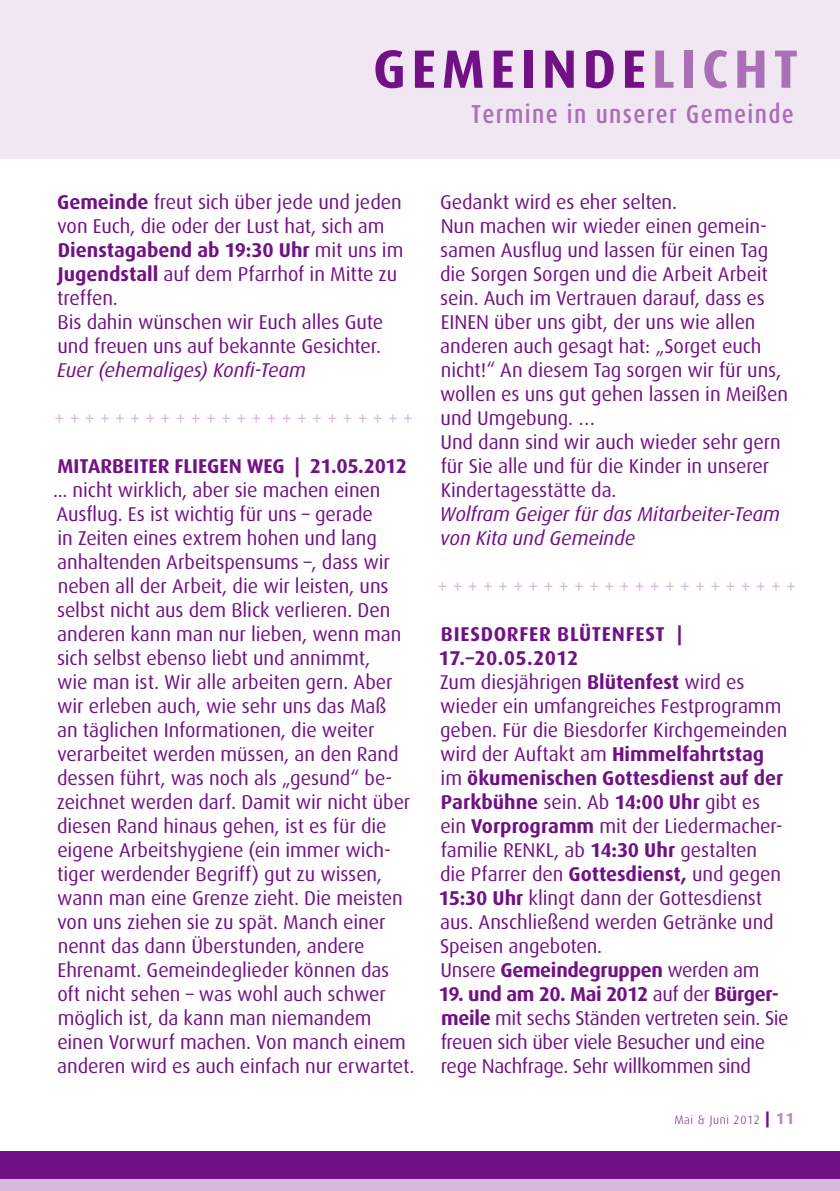
<style>
.page{position:relative;width:840px;height:1191px;background:#fff}
.page>*{position:absolute;margin:0;border:0;box-sizing:border-box;transform-origin:0 0}
.t1{font:700 54px "Dax";letter-spacing:.1em;color:#721185}
.t2{font:500 26px "Dax Condensed";letter-spacing:.05em;color:#aa70b6}
.t3{font:20px/24px "Dax";letter-spacing:-.01em;color:#721185}
.t4{font:italic 20px/24px "Dax";letter-spacing:-.005em;color:#721185}
.t5{font:20px "Dax";color:#d5b8da}
.t6{font:700 20px "Dax";letter-spacing:-.005em;color:#721185}
.t7{font:300 12px "Dax";letter-spacing:.05em;color:#721185}
.s1{color:#aa70b6}
.s2{font-weight:700}
.s3{font-weight:800;font-size:16px}
.s4{font-weight:700;font-size:16px;color:#b888c2}
</style>
<div class="page">
<div style="left:0;top:0;width:839px;height:159px;background:#f1e7f3"></div>
<div style="left:0;top:1151px;width:839px;height:40px;background:#721185"></div>
<div style="left:0;top:1179px;width:839px;height:12px;background:#d5b8da"></div>
<h1 class="t1" style="left:373px;top:39px;width:426px">Gemeinde<span class="s1">licht</span></h1>
<h2 class="t2" style="left:471px;top:99px;width:323px">Termine in unserer Gemeinde</h2>
<p class="t3" style="left:57px;top:190px;width:347px"><span class="s2">Gemeinde</span> freut sich über jede und jeden von Euch, die oder der Lust hat, sich am <span class="s2">Dienstagabend ab 19:30 Uhr</span> mit uns im <span class="s2">Jugendstall</span> auf dem Pfarrhof in Mitte zu treffen.<br>Bis dahin wünschen wir Euch alles Gute und freuen uns auf bekannte Gesichter.</p>
<p class="t4" style="left:57px;top:358px;width:250px">Euer (ehemaliges) Konfi-Team</p>
<p class="t5" style="left:54px;top:407px;width:360px">++++++++++++++++++++++++</p>
<p class="t6" style="left:58px;top:454px;width:351px">Mitarbeiter fliegen weg | 21.05.2012</p>
<p class="t3" style="left:53px;top:478px;width:362px">... nicht wirklich, aber sie machen einen Ausflug. Es ist wichtig für uns – gerade<br>in Zeiten eines extrem hohen und lang anhaltenden Arbeitspensums –, dass wir neben all der Arbeit, die wir leisten, uns selbst nicht aus dem Blick verlieren. Den anderen kann man nur lieben, wenn man sich selbst ebenso liebt und annimmt,<br>wie man ist. Wir alle arbeiten gern. Aber wir erleben auch, wie sehr uns das Maß<br>an täglichen I nformationen, die weiter verarbeitet werden müssen, an den Rand dessen führt, was noch als „gesund“ be&shy;zeichnet werden darf. Damit wir nicht über diesen Rand hinaus gehen, ist es für die eigene Arbeitshygiene (ein immer wich&shy;tiger werdender Begriff) gut zu wissen, wann man eine Grenze zieht. Die meisten von uns ziehen sie zu spät. Manch einer nennt das dann Überstunden, andere Ehrenamt. Gemeindeglieder können das<br>oft nicht sehen – was wohl auch schwer möglich ist, da kann man niemandem einen Vorwurf machen. Von manch einem anderen wird es auch einfach nur erwartet.</p>
<p class="t3" style="left:440px;top:190px;width:349px">Gedankt wird es eher selten.<br>N un machen wir wieder einen gemein&shy;samen Ausflug und lassen für einen Tag die Sorgen Sorgen und die Arbeit Arbeit sein. Auch im Vertrauen darauf, dass es<br>EIN EN über uns gibt, der uns wie allen anderen auch gesagt hat: „Sorget euch nicht!“ An diesem Tag sorgen wir für uns, wollen es uns gut gehen lassen in Meißen und Umgebung. …<br>U nd dann sind wir auch wieder sehr gern für Sie alle und für die Kinder in unserer Kindertagesstätte da.</p>
<p class="t4" style="left:439px;top:502px;width:342px">Wolfram Geiger für das Mitarbeiter-Team von Kita und Gemeinde</p>
<p class="t5" style="left:437px;top:574px;width:360px">++++++++++++++++++++++++</p>
<p class="t3" style="left:438px;top:622px;width:350px"><span class="s2">Biesdorfer Blütenfest | 17.–20.05.2012<br></span>Zum diesjährigen <span class="s2">Blütenfest</span> wird es wieder ein umfangreiches Festprogramm geben. Für die Biesdorfer Kirchgemeinden wird der Auftakt am <span class="s2">Himmelfahrtstag </span>im <span class="s2">ökumenischen Gottesdienst auf der Parkbühne</span> sein. Ab <span class="s2">14:00 Uhr</span> gibt es ein <span class="s2">Vorprogramm</span> mit der Liedermacher&shy;familie RENKL, ab <span class="s2">14:30 Uhr</span> gestalten<br>die Pfarrer den <span class="s2">Gottesdienst,</span> und gegen <span class="s2">15:30 Uhr</span> klingt dann der Gottesdienst aus. Anschließend werden Getränke und Speisen angeboten.<br>Unsere <span class="s2">Gemeindegruppen</span> werden am</p>
<p class="t3" style="left:438px;top:982px;width:351px"><span class="s2">19. und am 20. Mai 2012</span> auf der <span class="s2">Bürger&shy;meile</span> mit sechs Ständen vertreten sein. Sie freuen sich über viele Besucher und eine rege Nachfrage. Sehr willkommen sind</p>
<p class="t7" style="left:674px;top:1113px;width:122px">Mai &amp; Juni 2012 <span class="s3">|</span> <span class="s4">11</span></p>
</div>
